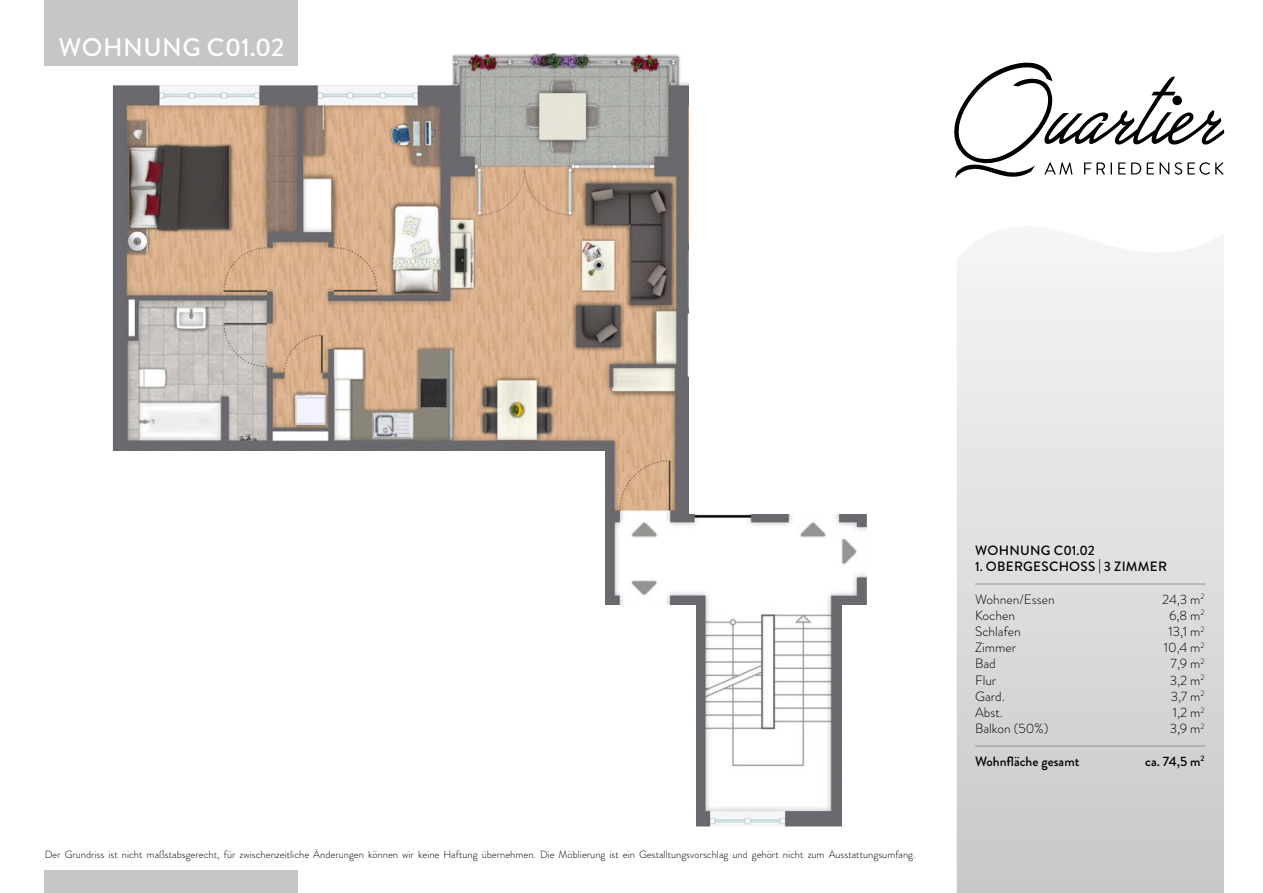
<style>
.page{position:relative;width:1263px;height:893px;background:#fff}
.page>*{position:absolute;margin:0;border:0;box-sizing:border-box;transform-origin:0 0}
.t1{font:500 25.5px "Brandon Grotesque";letter-spacing:.02em;color:#fff}
.t2{font:300 13.5px "Brandon Grotesque";color:#000}
.t3{font:500 13.5px "Brandon Grotesque";letter-spacing:.02em;color:#000}
.t4{font:500 13.5px "Brandon Grotesque";color:#000}
.t5{font:300 10.5px "Brandon Grotesque";color:#000}
</style>
<div class="page">
<svg style="left:954px;top:62px;width:270px;height:116px"></svg>
<svg style="left:957px;top:245px;width:267px;height:648px;background:#dedede"></svg>
<div style="left:45px;top:0;width:253px;height:65px;background:#c6c6c6"></div>
<div style="left:45px;top:870px;width:253px;height:23px;background:#c6c6c6"></div>
<hr style="left:975px;top:584px;width:230px;height:1px;background:#949494">
<hr style="left:975px;top:746px;width:230px;height:1px;background:#949494">
<img style="left:113px;top:53px;width:754px;height:773px">
<div style="left:689px;top:54px;width:191px;height:459px;background:#fff"></div>
<div style="left:842px;top:605px;width:50px;height:234px;background:#fff"></div>
<div style="left:104px;top:451px;width:501px;height:290px;background:#fff"></div>
<div style="left:45px;top:605px;width:651px;height:228px;background:#fff"></div>
<h1 class="t1" style="left:59px;top:30px;width:227px">WOHNUNG C01.02</h1>
<p class="t5" style="left:45px;top:847px;width:872px">Der Grundriss ist nicht maßstabsgerecht, für zwischenzeitliche Änderungen können wir keine Haftung übernehmen. Die Möblierung ist ein Gestalltungsvorschlag und gehört nicht zum Ausstattungsumfang.</p>
<p class="t3" style="left:975px;top:541px;width:121px">WOHNUNG C01.02</p>
<p class="t3" style="left:975px;top:557px;width:194px">1. OBERGESCHOSS | 3 ZIMMER</p>
<p class="t2" style="left:975px;top:590px;width:81px">Wohnen/Essen</p>
<p class="t2" style="left:1162px;top:590px;width:44px">24,3 m<sup>2</sup></p>
<p class="t2" style="left:975px;top:606px;width:42px">Kochen</p>
<p class="t2" style="left:1169px;top:606px;width:37px">6,8 m<sup>2</sup></p>
<p class="t2" style="left:975px;top:622px;width:47px">Schlafen</p>
<p class="t2" style="left:1168px;top:622px;width:38px">13,1 m<sup>2</sup></p>
<p class="t2" style="left:975px;top:638px;width:42px">Zimmer</p>
<p class="t2" style="left:1164px;top:638px;width:42px">10,4 m<sup>2</sup></p>
<p class="t2" style="left:975px;top:655px;width:22px">Bad</p>
<p class="t2" style="left:1171px;top:655px;width:35px">7,9 m<sup>2</sup></p>
<p class="t2" style="left:975px;top:671px;width:23px">Flur</p>
<p class="t2" style="left:1170px;top:671px;width:36px">3,2 m<sup>2</sup></p>
<p class="t2" style="left:975px;top:687px;width:31px">Gard.</p>
<p class="t2" style="left:1171px;top:687px;width:35px">3,7 m<sup>2</sup></p>
<p class="t2" style="left:975px;top:703px;width:29px">Abst.</p>
<p class="t2" style="left:1173px;top:703px;width:33px">1,2 m<sup>2</sup></p>
<p class="t2" style="left:975px;top:719px;width:75px">Balkon (50%)</p>
<p class="t2" style="left:1170px;top:719px;width:36px">3,9 m<sup>2</sup></p>
<p class="t4" style="left:975px;top:752px;width:106px">Wohnfläche gesamt</p>
<p class="t3" style="left:1145px;top:752px;width:61px">ca. 74,5 m<sup>2</sup></p>
</div>
